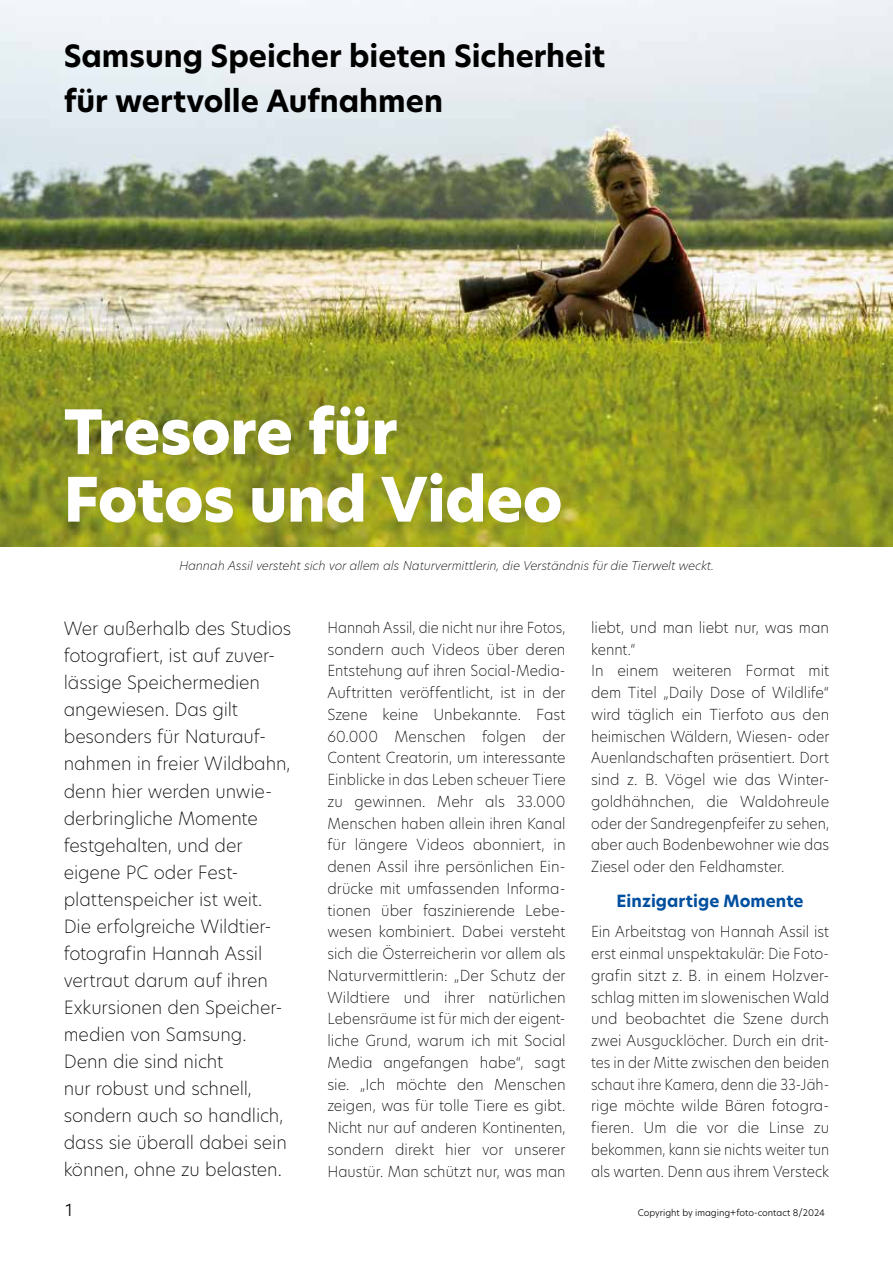
<style>
.page{position:relative;width:893px;height:1263px;background:#fff}
.page>*{position:absolute;margin:0;border:0;box-sizing:border-box;transform-origin:0 0}
.t1{font:800 60px/67.5px "New Hero";letter-spacing:-.005em;color:#fff}
.t2{font:700 30px/45px "New Hero";color:#000}
.t3{font:200 18px/27px "New Hero";letter-spacing:-.005em;color:#000}
.t4{font:700 16.5px "New Hero";letter-spacing:.005em;color:#004f9f}
.t5{font:300 16.5px "New Hero";color:#000}
.t6{font:200 15px/21.8px "New Hero";letter-spacing:.005em;color:#000;scale:.92 1}
.t7{font:200 15px/21.8px "New Hero";letter-spacing:.005em;color:#000;scale:.95 1}
.t8{font:200 15px/21.8px "New Hero";letter-spacing:.005em;color:#000}
.t9{font:italic 200 12px "New Hero";color:#000}
.t10{font:300 9px "New Hero";color:#000}
</style>
<div class="page">
<img style="left:0;top:0;width:893px;height:546px">
<h2 class="t2" style="left:64px;top:33px;width:543px">Samsung Speicher bieten Sicherheit für wertvolle Aufnahmen</h2>
<h1 class="t1" style="left:64px;top:399px;width:500px">Tresore für<br>Fotos und Video</h1>
<p class="t9" style="left:179px;top:557px;width:537px">Hannah Assil versteht sich vor allem als Naturvermittlerin, die Verständnis für die Tierwelt weckt.</p>
<p class="t6" style="left:327px;top:616px;width:260px">Hannah Assil, die nicht nur ihre Fotos, sondern auch Videos über deren Entstehung auf ihren Social-Media-Auftritten veröffentlicht, ist in der Szene keine Unbekannte. Fast 60.000 Menschen folgen der Content Creatorin, um interessante Einblicke in das Leben scheuer Tiere zu gewinnen. Mehr als 33.000<br>Menschen haben allein ihren Kanal für längere Videos abonniert, in denen Assil ihre persönlichen Ein&shy;drücke mit umfassenden Informa&shy;tionen über faszinierende Lebe&shy;wesen kombiniert. Dabei versteht sich die Österreicherin vor allem als Naturvermittlerin: „Der Schutz der Wildtiere und ihrer natürlichen Lebensräume ist für mich der eigent&shy;liche Grund, warum ich mit Social Media angefangen habe“, sagt sie. „Ich möchte den Menschen zeigen, was für tolle Tiere es gibt.<br>Nicht nur auf anderen Kontinenten, sondern direkt hier vor unserer Haustür. Man schützt nur, was man</p>
<p class="t8" style="left:591px;top:616px;width:240px">liebt, und man liebt nur, was man kennt.“<br>In einem weiteren Format mit dem Titel „Daily Dose of Wildlife“ wird täglich ein Tierfoto aus den heimischen Wäldern, Wiesen- oder<br>Auenlandschaften präsentiert. Dort sind z. B. Vögel wie das Winter&shy;goldhähnchen, die Waldohreule oder der Sandregenpfeifer zu sehen, aber auch Bodenbewohner wie das<br>Ziesel oder den Feldhamster.</p>
<p class="t3" style="left:64px;top:615px;width:229px">Wer außerhalb des Studios fotografiert, ist auf zuver&shy;lässige Speichermedien angewiesen. Das gilt besonders für Naturauf&shy;nahmen in freier Wildbahn, denn hier werden unwie&shy;derbringliche Momente festgehalten, und der eigene PC oder Fest&shy;plattenspeicher ist weit.<br>Die erfolgreiche Wildtier&shy;fotografin Hannah Assil vertraut darum auf ihren<br>Exkursionen den Speicher&shy;medien von Samsung.<br>Denn die sind nicht<br>nur robust und schnell, sondern auch so handlich, dass sie überall dabei sein können, ohne zu belasten.</p>
<p class="t5" style="left:65px;top:1199px;width:9px">1</p>
<p class="t10" style="left:638px;top:1206px;width:189px">Copyright by imaging+foto-contact 8/2024</p>
<p class="t4" style="left:617px;top:890px;width:188px">Einzigartige Momente</p>
<p class="t7" style="left:591px;top:920px;width:252px">Ein Arbeitstag von Hannah Assil ist erst einmal unspektakulär: Die Foto&shy;grafin sitzt z. B. in einem Holzver&shy;schlag mitten im slowenischen Wald und beobachtet die Szene durch zwei Ausgucklöcher. Durch ein drit&shy;tes in der Mitte zwischen den beiden schaut ihre Kamera, denn die 33-Jäh&shy;rige möchte wilde Bären fotogra&shy;fieren. Um die vor die Linse zu bekommen, kann sie nichts weiter tun als warten. Denn aus ihrem Versteck</p>
</div>
